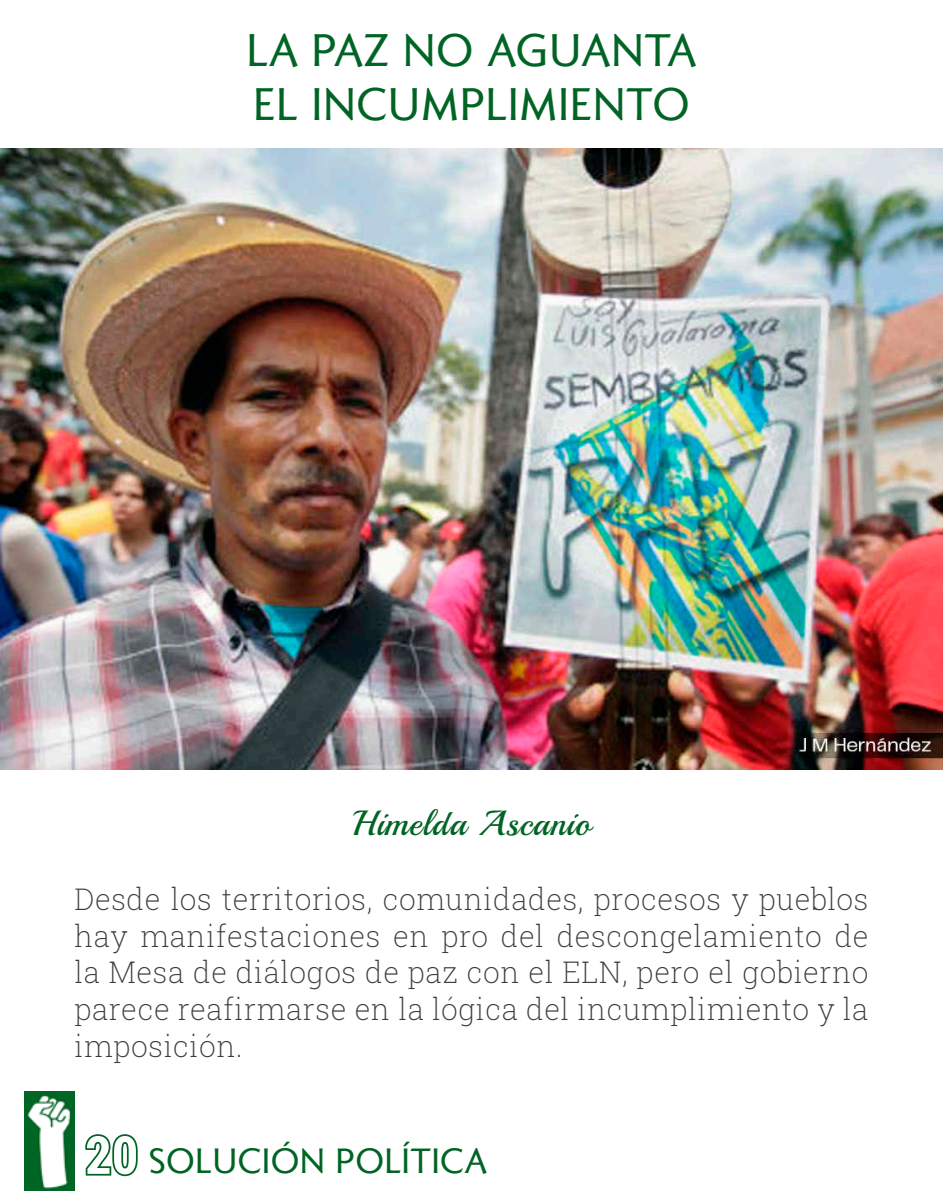
<style>
.page{position:relative;width:943px;height:1191px;background:#fff}
.page>*{position:absolute;margin:0;border:0;box-sizing:border-box;transform-origin:0 0}
.t1{font:45.5px/53.9px "Romanica";letter-spacing:.01em;color:#006424}
.t2{font:35px "Romanica";letter-spacing:.01em;color:#006424}
.t3{font:35px "Playball";letter-spacing:.025em;color:#006424}
.t4{font:200 29.75px/36.8px "Roboto Slab";letter-spacing:.02em;color:#3c3c3a;text-align:justify}
.s1{font-family:"Roboto Condensed";font-weight:700;font-size:52.5px}
</style>
<div class="page">
<img style="left:0;top:149px;width:943px;height:620px">
<img style="left:25px;top:1091px;width:49px;height:100px">
<h1 class="t1" style="left:246px;top:22px;width:451px">LA PAZ NO AGUANTA<br>EL INCUMPLIMIENTO</h1>
<p class="t3" style="left:352px;top:802px;width:240px">Himelda Ascanio</p>
<p class="t4" style="left:74px;top:879px;width:795px">Desde los territorios, comunidades, procesos y pueblos hay manifestaciones en pro del descongelamiento de la Mesa de diálogos de paz con el ELN, pero el gobierno parece reafirmarse en la lógica del incumplimiento y la imposición.</p>
<p class="t2" style="left:85px;top:1137px;width:403px"><span class="s1">20</span> SOLUCIÓN POLÍTICA</p>
</div>
